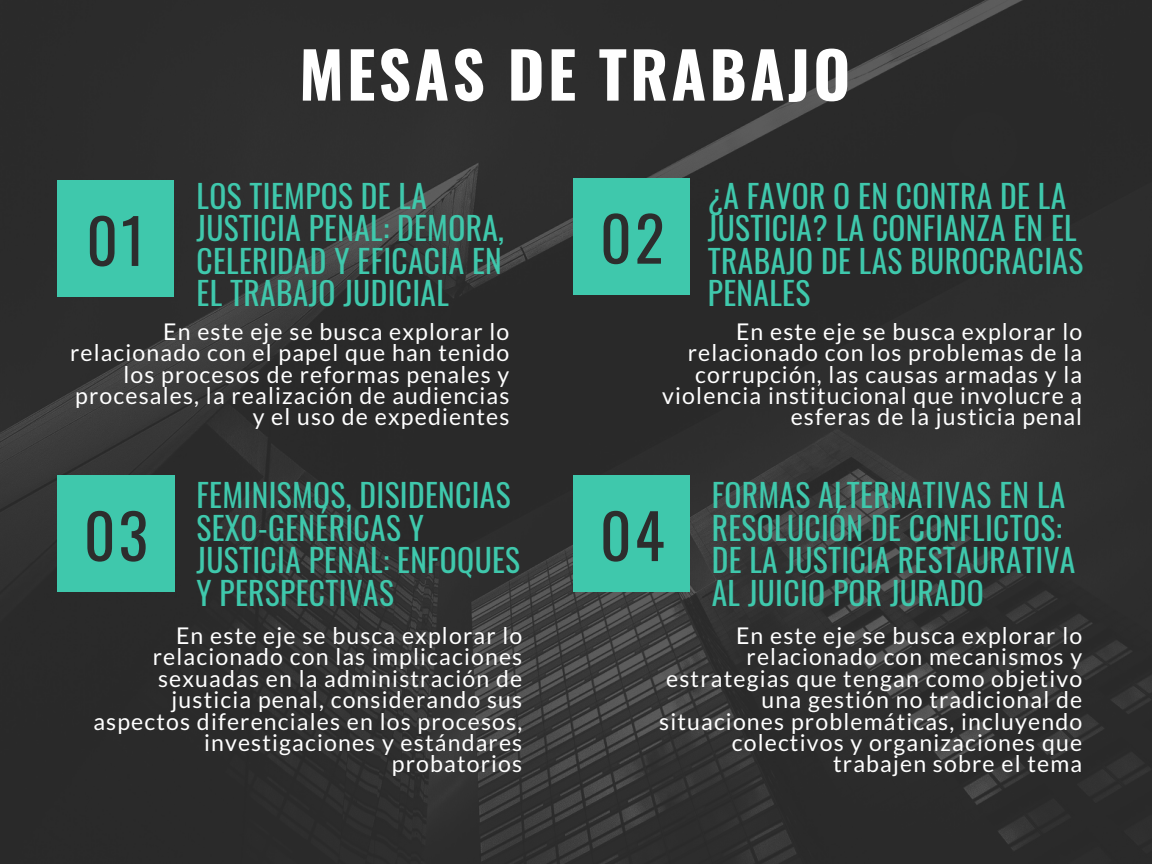
<style>
.page{position:relative;width:1152px;height:864px;background:#fff}
.page>*{position:absolute;margin:0;border:0;box-sizing:border-box;transform-origin:0 0}
.t1{font:700 63.45px "Oswald";letter-spacing:.05em;color:#fff}
.t2{font:61.5px "Oswald";letter-spacing:.05em;color:#2d2d2d}
.t3{font:31.5px/32.7px "Oswald";letter-spacing:.01em;color:#3fc8ac}
.t4{font:23.1px/21.3px "Lato";letter-spacing:.05em;color:#fff;text-align:right}
</style>
<div class="page">
<img style="left:0;top:0;width:1152px;height:864px">
<div style="left:57px;top:180px;width:117px;height:117px;background:#3fc8ac"></div>
<div style="left:573px;top:178px;width:117px;height:117px;background:#3fc8ac"></div>
<div style="left:57px;top:475px;width:117px;height:117px;background:#3fc8ac"></div>
<div style="left:573px;top:475px;width:117px;height:117px;background:#3fc8ac"></div>
<h1 class="t1" style="left:299px;top:25px;width:553px">MESAS DE TRABAJO</h1>
<h3 class="t3" style="left:197px;top:178px;width:309px">LOS TIEMPOS DE LA<br>JUSTICIA PENAL: DEMORA,<br>CELERIDAD Y EFICACIA EN<br>EL TRABAJO JUDICIAL</h3>
<h2 class="t2" style="left:86px;top:193px;width:61px">01</h2>
<h2 class="t2" style="left:600px;top:190px;width:66px">02</h2>
<h3 class="t3" style="left:708px;top:178px;width:377px">¿A FAVOR O EN CONTRA DE LA<br>JUSTICIA? LA CONFIANZA EN EL<br>TRABAJO DE LAS BUROCRACIAS<br>PENALES</h3>
<p class="t4" style="left:70px;top:320px;width:441px">En este eje se busca explorar lo relacionado con el papel que han tenido los procesos de reformas penales y procesales, la realización de audiencias y el uso de expedientes</p>
<p class="t4" style="left:662px;top:320px;width:421px">En este eje se busca explorar lo relacionado con los problemas de la corrupción, las causas armadas y la violencia institucional que involucre a esferas de la justicia penal</p>
<h3 class="t3" style="left:197px;top:477px;width:325px">FEMINISMOS, DISIDENCIAS<br>SEXO-GENÉRICAS Y<br>JUSTICIA PENAL: ENFOQUES<br>Y PERSPECTIVAS</h3>
<h3 class="t3" style="left:712px;top:477px;width:365px">FORMAS ALTERNATIVAS EN LA<br>RESOLUCIÓN DE CONFLICTOS:<br>DE LA JUSTICIA RESTAURATIVA<br>AL JUICIO POR JURADO</h3>
<h2 class="t2" style="left:84px;top:488px;width:66px">03</h2>
<h2 class="t2" style="left:600px;top:488px;width:66px">04</h2>
<p class="t4" style="left:93px;top:625px;width:430px">En este eje se busca explorar lo relacionado con las implicaciones sexuadas en la administración de justicia penal, considerando sus aspectos diferenciales en los procesos, investigaciones y estándares probatorios</p>
<p class="t4" style="left:659px;top:625px;width:425px">En este eje se busca explorar lo relacionado con mecanismos y estrategias que tengan como objetivo una gestión no tradicional de situaciones problemáticas, incluyendo colectivos y organizaciones que trabajen sobre el tema</p>
</div>
